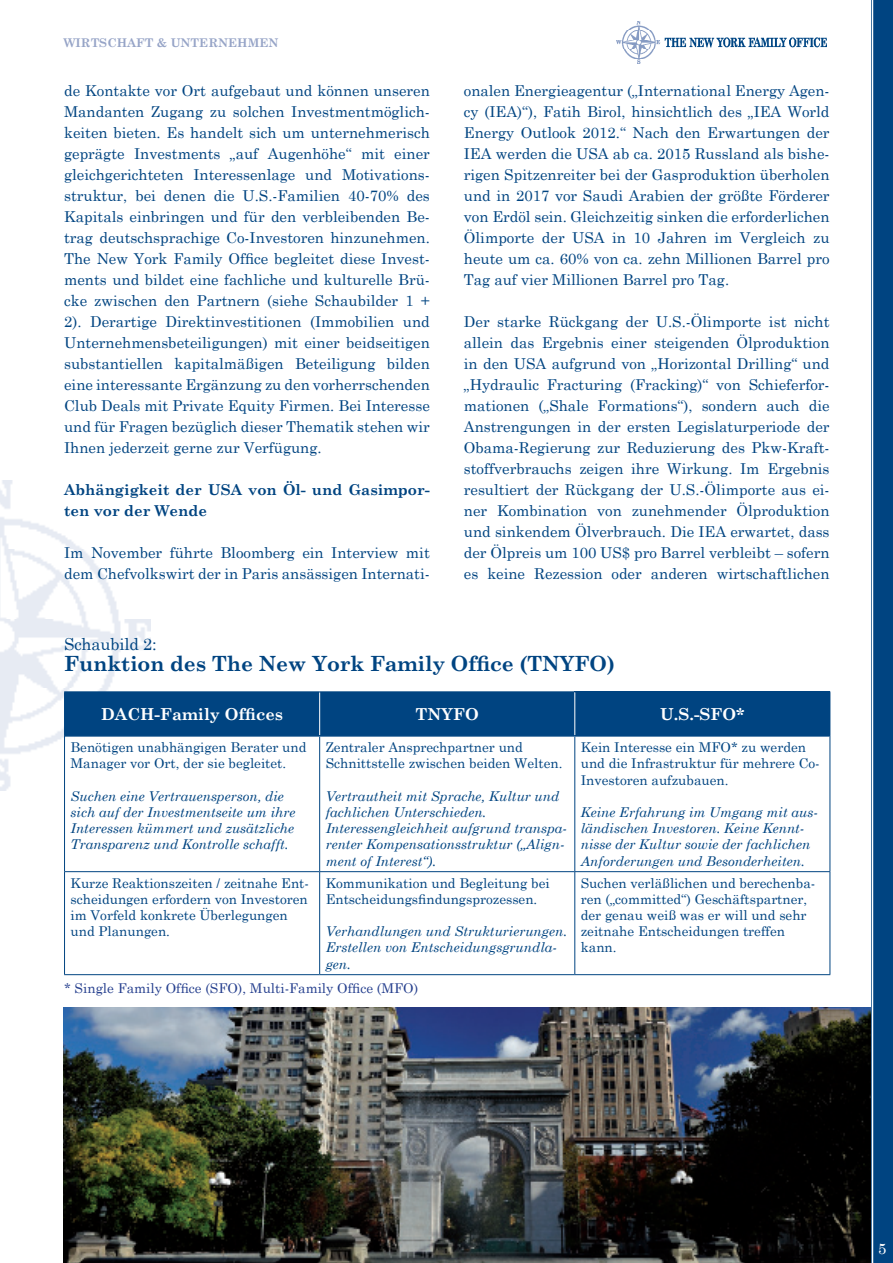
<style>
.page{position:relative;width:893px;height:1263px;background:#fff}
.page>*{position:absolute;margin:0;border:0;box-sizing:border-box;transform-origin:0 0}
.t1{font:700 21px "Century Schoolbook";letter-spacing:-.01em;color:#004481}
.t2{font:700 16.5px "Century Schoolbook";color:#fff}
.t3{font:16.5px "Century Schoolbook";letter-spacing:-.01em;color:#004481}
.t4{font:15px/21px "Century Schoolbook";color:#004481;text-align:justify}
.TNYFO_Headline{font:700 15px/21px "Century Schoolbook";color:#004481}
.t5{font:15px "Century Schoolbook";color:#fff}
.t6{font:13.5px/16.2px "Century Schoolbook";color:#004481}
.t7{font:italic 13.5px/16.2px "Century Schoolbook";color:#004481}
.t8{font:13.5px "Century Schoolbook";color:#253f8e}
.t9{font:700 12px "Century Schoolbook";color:#96a4c7}
</style>
<div class="page">
<img style="left:64px;top:1008px;width:808px;height:255px">
<img style="left:0;top:480px;width:151px;height:310px">
<div style="left:872px;top:0;width:21px;height:1263px;background:#004481"></div>
<img style="left:617px;top:21px;width:210px;height:43px">
<hr style="left:872px;top:0;width:1px;height:1263px;background:#fff">
<div style="left:65px;top:692px;width:509px;height:43px;background:#004481"></div>
<div style="left:575px;top:692px;width:255px;height:44px;background:#004481"></div>
<hr style="left:64px;top:736px;width:1px;height:135px;background:#004481">
<hr style="left:319px;top:737px;width:1px;height:134px;background:#004481">
<hr style="left:574px;top:737px;width:1px;height:134px;background:#004481">
<hr style="left:830px;top:736px;width:1px;height:135px;background:#004481">
<hr style="left:64px;top:871px;width:256px;height:1px;background:#004481">
<hr style="left:64px;top:872px;width:1px;height:102px;background:#004481">
<hr style="left:320px;top:871px;width:255px;height:1px;background:#004481">
<hr style="left:319px;top:872px;width:1px;height:102px;background:#004481">
<hr style="left:575px;top:871px;width:255px;height:1px;background:#004481">
<hr style="left:574px;top:872px;width:1px;height:102px;background:#004481">
<hr style="left:830px;top:872px;width:1px;height:102px;background:#004481">
<hr style="left:64px;top:974px;width:256px;height:1px;background:#004481">
<hr style="left:320px;top:974px;width:255px;height:1px;background:#004481">
<hr style="left:575px;top:974px;width:255px;height:1px;background:#004481">
<hr style="left:319px;top:692px;width:1px;height:43px;background:#fff">
<hr style="left:64px;top:691px;width:256px;height:1px;background:#004481">
<hr style="left:64px;top:692px;width:1px;height:44px;background:#004481">
<hr style="left:320px;top:691px;width:255px;height:1px;background:#004481">
<hr style="left:65px;top:735px;width:255px;height:2px;background:#004481">
<hr style="left:320px;top:735px;width:255px;height:2px;background:#004481">
<hr style="left:575px;top:691px;width:255px;height:1px;background:#004481">
<hr style="left:830px;top:692px;width:1px;height:44px;background:#004481">
<hr style="left:575px;top:735px;width:255px;height:2px;background:#004481">
<p class="t9" style="left:64px;top:33px;width:216px">WIRTSCHAFT &amp; UNTERNEHMEN</p>
<p class="t4" style="left:64px;top:79px;width:367px">de Kontakte vor Ort aufgebaut und können unseren Mandanten Zugang zu solchen Investmentmöglich&shy;keiten bieten. Es handelt sich um unternehmerisch geprägte Investments „auf Augenhöhe“ mit einer gleichgerichteten Interessenlage und Motivations&shy;struktur, bei denen die U.S.-Familien 40-70% des Kapitals einbringen und für den verbleibenden Be&shy;trag deutschsprachige Co-Investoren hinzunehmen.<br>The New York Family Office begleitet diese Invest&shy;ments und bildet eine fachliche und kulturelle Brü&shy;cke zwischen den Partnern (siehe Schaubilder 1 + 2). Derartige Direktinvestitionen (Immobilien und Unternehmensbeteiligungen) mit einer beidseitigen substantiellen kapitalmäßigen Beteiligung bilden eine interessante Ergänzung zu den vorherrschenden Club Deals mit Private Equity Firmen. Bei Interesse und für Fragen bezüglich dieser Thematik stehen wir Ihnen jederzeit gerne zur Verfügung.</p>
<p class="TNYFO_Headline" style="left:64px;top:479px;width:367px">Abhängigkeit der USA von Öl- und Gasimpor&shy;ten vor der Wende</p>
<p class="t4" style="left:64px;top:541px;width:367px">Im November führte Bloomberg ein Interview mit dem Chefvolkswirt der in Paris ansässigen Internati-</p>
<p class="t4" style="left:464px;top:79px;width:367px">onalen Energieagentur („International Energy Agen&shy;cy (IEA)“), Fatih Birol, hinsichtlich des „IEA World Energy Outlook 2012.“ Nach den Erwartungen der IEA werden die USA ab ca. 2015 Russland als bishe&shy;rigen Spitzenreiter bei der Gasproduktion überholen und in 2017 vor Saudi Arabien der größte Förderer von Erdöl sein. Gleichzeitig sinken die erforderlichen Ölimporte der USA in 10 Jahren im Vergleich zu heute um ca. 60% von ca. zehn Millionen Barrel pro Tag auf vier Millionen Barrel pro Tag.</p>
<p class="t4" style="left:464px;top:310px;width:367px">Der starke Rückgang der U.S.-Ölimporte ist nicht allein das Ergebnis einer steigenden Ölproduktion in den USA aufgrund von „Horizontal Drilling“ und „Hydraulic Fracturing (Fracking)“ von Schieferfor&shy;mationen („Shale Formations“), sondern auch die Anstrengungen in der ersten Legislaturperiode der Obama-Regierung zur Reduzierung des Pkw-Kraft&shy;stoffverbrauchs zeigen ihre Wirkung. Im Ergebnis resultiert der Rückgang der U.S.-Ölimporte aus ei&shy;ner Kombination von zunehmender Ölproduktion und sinkendem Ölverbrauch. Die IEA erwartet, dass der Ölpreis um 100 US$ pro Barrel verbleibt – sofern es keine Rezession oder anderen wirtschaftlichen</p>
<p class="t3" style="left:64px;top:630px;width:94px">Schaubild 2:</p>
<p class="t1" style="left:64px;top:647px;width:552px">Funktion des The New York Family Office (TNYFO)</p>
<p class="t2" style="left:101px;top:701px;width:183px">DACH-Family Offices</p>
<p class="t2" style="left:416px;top:701px;width:65px">TNYFO</p>
<p class="t2" style="left:660px;top:701px;width:86px">U.S.-SFO*</p>
<p class="t6" style="left:71px;top:738px;width:238px">Benötigen unabhängigen Berater und<br>Manager vor Ort, der sie begleitet.</p>
<p class="t7" style="left:71px;top:787px;width:226px">Suchen eine Vertrauensperson, die sich auf der Investmentseite um ihre Interessen kümmert und zusätzliche Transparenz und Kontrolle schafft.</p>
<p class="t6" style="left:581px;top:738px;width:240px">Kein Interesse ein MFO* zu werden und die Infrastruktur für mehrere Co-<br>Investoren aufzubauen.</p>
<p class="t7" style="left:581px;top:803px;width:239px">Keine Erfahrung im Umgang mit aus&shy;ländischen Investoren. Keine Kennt&shy;nisse der Kultur sowie der fachlichen Anforderungen und Besonderheiten.</p>
<p class="t6" style="left:326px;top:738px;width:238px">Zentraler Ansprechpartner und<br>Schnittstelle zwischen beiden Welten.</p>
<p class="t7" style="left:326px;top:787px;width:235px">Vertrautheit mit Sprache, Kultur und fachlichen Unterschieden.</p>
<p class="t7" style="left:326px;top:820px;width:243px">Interessengleichheit aufgrund transpa&shy;renter Kompensationsstruktur („Align&shy;ment of Interest“).</p>
<p class="t6" style="left:71px;top:873px;width:240px">Kurze Reaktionszeiten / zeitnahe Ent&shy;scheidungen erfordern von Investoren im Vorfeld konkrete Überlegungen und Planungen.</p>
<p class="t6" style="left:326px;top:873px;width:226px">Kommunikation und Begleitung bei<br>Entscheidungsfindungsprozessen.</p>
<p class="t7" style="left:326px;top:923px;width:243px">Verhandlungen und Strukturierungen.<br>Erstellen von Entscheidungsgrundla&shy;gen.</p>
<p class="t8" style="left:64px;top:977px;width:356px">* Single Family Office (SFO), Multi-Family Office (MFO)</p>
<p class="t6" style="left:581px;top:873px;width:236px">Suchen verläßlichen und berechenba&shy;ren („committed“) Geschäftspartner, der genau weiß was er will und sehr zeitnahe Entscheidungen treffen kann.</p>
<p class="t5" style="left:878px;top:1235px;width:10px">5</p>
</div>
